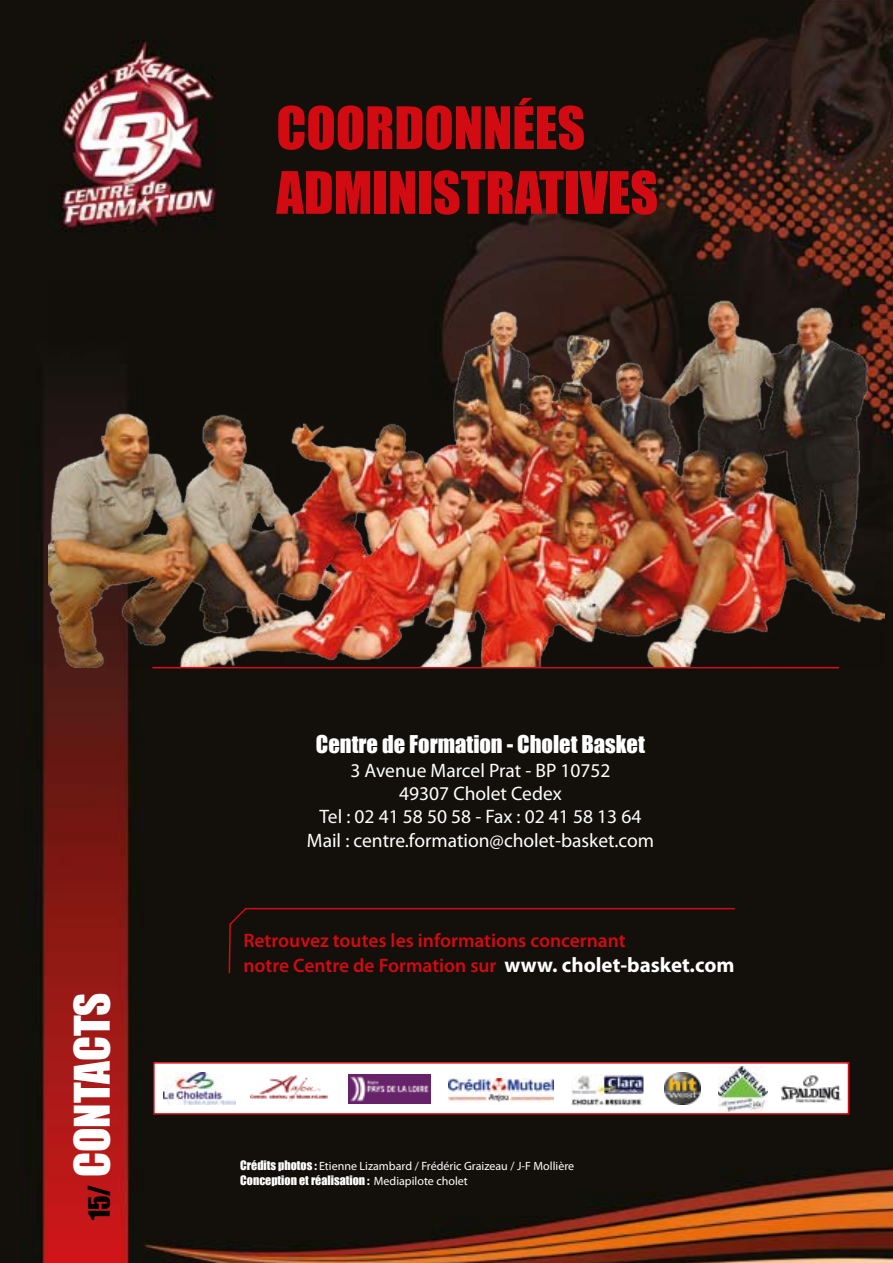
<style>
.page{position:relative;width:893px;height:1263px;background:#fff}
.page>*{position:absolute;margin:0;border:0;box-sizing:border-box;transform-origin:0 0}
.t1{font:54px/64.8px "Impact";color:#d20a11}
.t2{font:45px "Impact";color:#fff}
.t3{font:22.5px "Impact";color:#fff}
.t4{font:19.5px/23.4px "Myriad Pro";color:#fff;text-align:center}
.t5{font:600 19.5px/25.2px "Myriad Pro";color:#d20a11}
.t6{font:12px "Myriad Pro";color:#fff}
.t7{font:12px "Impact";color:#fff}
.s1{font-size:27px;color:#000}
.s2{font-weight:700;font-size:21px;color:#fff}
.s3{font-family:"Impact"}
.s4{font-family:"Myriad Pro"}
</style>
<div class="page">
<img style="left:0;top:0;width:893px;height:1263px">
<div style="left:228px;top:907px;width:508px;height:68px;background:#13100b"></div>
<div style="left:154px;top:1063px;width:694px;height:51px;background:#fff"></div>
<img style="left:571px;top:1074px;width:73px;height:31px">
<div style="left:153px;top:1062px;width:696px;height:53px;border:2px solid #d20a11"></div>
<img style="left:449px;top:1078px;width:104px;height:24px">
<img style="left:664px;top:1072px;width:36px;height:32px">
<img style="left:250px;top:1075px;width:78px;height:27px">
<img style="left:164px;top:1072px;width:71px;height:33px">
<img style="left:348px;top:1075px;width:82px;height:29px">
<img style="left:48px;top:281px;width:836px;height:387px">
<hr style="left:152px;top:667px;width:687px;height:1px;background:#fff">
<img style="left:718px;top:1066px;width:50px;height:45px">
<img style="left:782px;top:1075px;width:59px;height:28px">
<h1 class="t1" style="left:276px;top:94px;width:356px;text-indent:118px">données admi nistratives</h1>
<h1 class="t1" style="left:276px;top:94px;width:30px">Coor</h1>
<h2 class="t2" style="left:57px;top:1220px;width:227px;rotate:-90deg"><span class="s1">15/</span> Contacts</h2>
<p class="t3" style="left:316px;top:727px;width:330px">Centre de Formation - Cholet Basket</p>
<p class="t4" style="left:307px;top:758px;width:349px">3 Avenue Marcel Prat - BP 10752<br>49307 Cholet Cedex<br>Tel : 02 41 58 50 58 - Fax : 02 41 58 13 64<br>Mail : centre.formation@cholet-basket.com</p>
<p class="t5" style="left:243px;top:927px;width:493px">Retrouvez toutes les informations concernant<br>notre Centre de Formation sur <span class="s2">www. cholet-basket.com</span></p>
<p class="t6" style="left:240px;top:1159px;width:335px"><span class="s3">Crédits photos :</span> Etienne Lizambard / Frédéric Graizeau / J-F Mollière</p>
<p class="t7" style="left:240px;top:1171px;width:229px">Conception et réalisation : <span class="s4">Mediapilote cholet</span></p>
</div>
